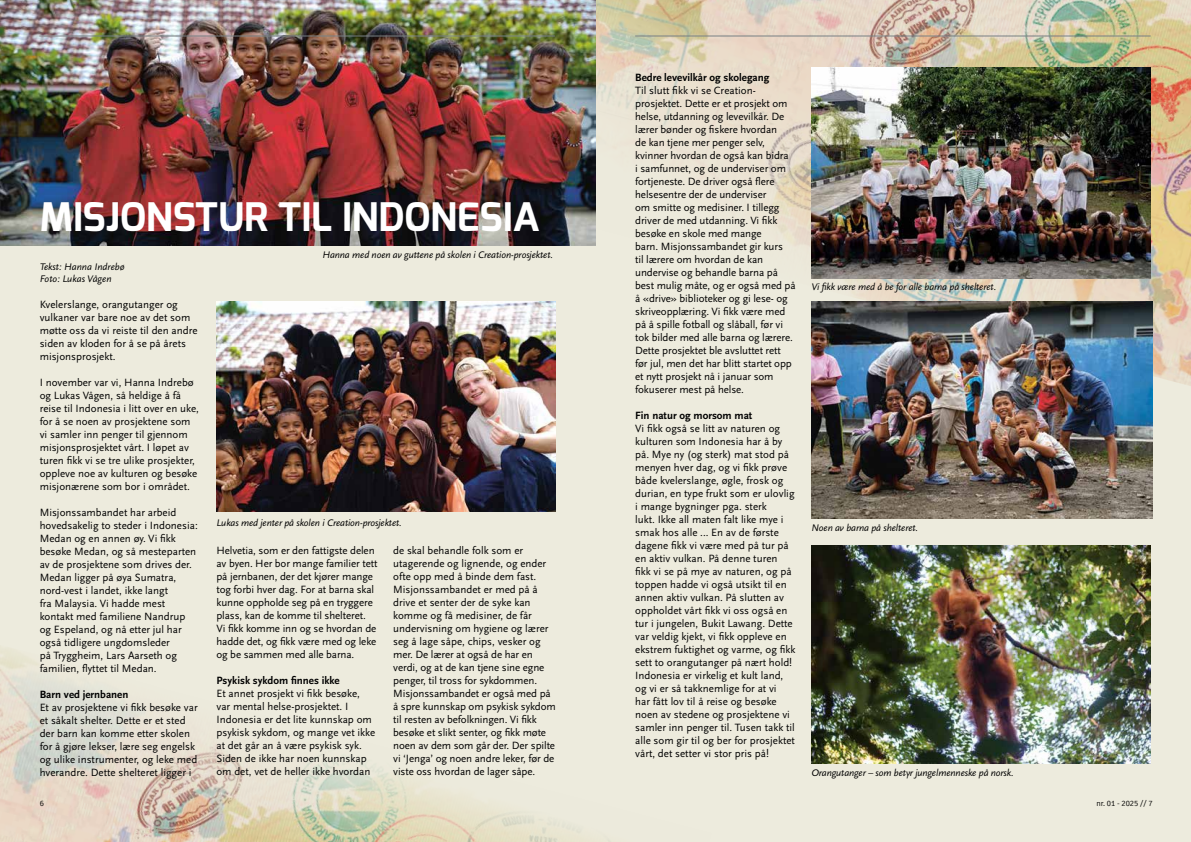
<style>
.page{position:relative;width:1191px;height:842px;background:#edebdd}
.page>*{position:absolute;margin:0;border:0;box-sizing:border-box;transform-origin:0 0}
.t1{font:700 39.3px "Exo";color:#fff}
.t2{font:11px/13px "Scala Sans Pro";color:#000}
.t3{font:700 11px "Scala Sans Pro";color:#000}
.t4{font:italic 10px/12px "Scala Sans Pro";letter-spacing:-.01em;color:#000}
.t5{font:300 8px "Signika";color:#000}
</style>
<div class="page">
<img style="left:387px;top:0;width:804px;height:428px">
<img style="left:0;top:650px;width:610px;height:192px">
<img style="left:0;top:0;width:595px;height:245px">
<img style="left:811px;top:301px;width:341px;height:218px">
<img style="left:811px;top:68px;width:339px;height:210px">
<img style="left:216px;top:301px;width:340px;height:211px">
<img style="left:812px;top:546px;width:338px;height:217px">
<hr style="left:39px;top:36px;width:516px;height:1px;background:#788084">
<hr style="left:635px;top:36px;width:515px;height:1px;background:#788084">
<h1 class="t1" style="left:40px;top:192px;width:501px">MISJONSTUR TIL INDONESIA</h1>
<p class="t4" style="left:40px;top:260px;width:87px">Tekst: Hanna Indrebø<br>Foto: Lukas Vågen</p>
<p class="t2" style="left:40px;top:298px;width:159px">Kvelerslange, orangutanger og vulkaner var bare noe av det som møtte oss da vi reiste til den andre siden av kloden for å se på årets misjonsprosjekt.</p>
<p class="t2" style="left:40px;top:376px;width:161px">I november var vi, Hanna Indrebø og Lukas Vågen, så heldige å få reise til Indonesia i litt over en uke, for å se noen av prosjektene som vi samler inn penger til gjennom misjonsprosjektet vårt. I løpet av turen fikk vi se tre ulike prosjekter, oppleve noe av kulturen og besøke misjonærene som bor i området.</p>
<p class="t2" style="left:40px;top:506px;width:160px">Misjonssambandet har arbeid hovedsakelig to steder i Indonesia:<br>Medan og en annen øy. Vi fikk besøke Medan, og så mesteparten av de prosjektene som drives der.<br>Medan ligger på øya Sumatra, nord-vest i landet, ikke langt<br>fra Malaysia. Vi hadde mest kontakt med familiene Nandrup og Espeland, og nå etter jul har også tidligere ungdomsleder<br>på Tryggheim, Lars Aarseth og familien, flyttet til Medan.</p>
<p class="t3" style="left:40px;top:688px;width:90px">Barn ved jernbanen</p>
<p class="t2" style="left:40px;top:701px;width:159px">Et av prosjektene vi fikk besøke var et såkalt shelter. Dette er et sted der barn kan komme etter skolen for å gjøre lekser, lære seg engelsk og ulike instrumenter, og leke med hverandre. Dette shelteret ligger i</p>
<p class="t4" style="left:322px;top:249px;width:232px">Hanna med noen av guttene på skolen i Creation-prosjektet.</p>
<p class="t4" style="left:216px;top:517px;width:187px">Lukas med jenter på skolen i Creation-prosjektet.</p>
<p class="t2" style="left:216px;top:544px;width:162px">Helvetia, som er den fattigste delen av byen. Her bor mange familier tett på jernbanen, der det kjører mange tog forbi hver dag. For at barna skal kunne oppholde seg på en tryggere plass, kan de komme til shelteret.<br>Vi fikk komme inn og se hvordan de hadde det, og fikk være med og leke og be sammen med alle barna.</p>
<p class="t3" style="left:216px;top:674px;width:125px">Psykisk sykdom finnes ikke</p>
<p class="t2" style="left:216px;top:687px;width:160px">Et annet prosjekt vi fikk besøke, var mental helse-prosjektet. I<br>Indonesia er det lite kunnskap om psykisk sykdom, og mange vet ikke at det går an å være psykisk syk.<br>Siden de ikke har noen kunnskap om det, vet de heller ikke hvordan</p>
<p class="t2" style="left:393px;top:544px;width:164px">de skal behandle folk som er utagerende og lignende, og ender ofte opp med å binde dem fast.<br>Misjonssambandet er med på å drive et senter der de syke kan komme og få medisiner, de får undervisning om hygiene og lærer seg å lage såpe, chips, vesker og mer. De lærer at også de har en verdi, og at de kan tjene sine egne penger, til tross for sykdommen.<br>Misjonssambandet er også med på å spre kunnskap om psykisk sykdom til resten av befolkningen. Vi fikk besøke et slikt senter, og fikk møte noen av dem som går der. Der spilte vi ‘Jenga’ og noen andre leker, før de viste oss hvordan de lager såpe.</p>
<p class="t3" style="left:635px;top:71px;width:136px">Bedre levevilkår og skolegang</p>
<p class="t2" style="left:635px;top:84px;width:162px">Til slutt fikk vi se Creation&shy;prosjektet. Dette er et prosjekt om helse, utdanning og levevilkår. De lærer bønder og fiskere hvordan<br>de kan tjene mer penger selv, kvinner hvordan de også kan bidra<br>i samfunnet, og de underviser om fortjeneste. De driver også flere helsesentre der de underviser<br>om smitte og medisiner. I tillegg driver de med utdanning. Vi fikk besøke en skole med mange<br>barn. Misjonssambandet gir kurs<br>til lærere om hvordan de kan undervise og behandle barna på best mulig måte, og er også med på å «drive» biblioteker og gi lese- og skriveopplæring. Vi fikk være med på å spille fotball og slåball, før vi tok bilder med alle barna og lærere.<br>Dette prosjektet ble avsluttet rett før jul, men det har blitt startet opp et nytt prosjekt nå i januar som fokuserer mest på helse.</p>
<p class="t3" style="left:635px;top:409px;width:119px">Fin natur og morsom mat</p>
<p class="t2" style="left:635px;top:422px;width:162px">Vi fikk også se litt av naturen og kulturen som Indonesia har å by på. Mye ny (og sterk) mat stod på menyen hver dag, og vi fikk prøve både kvelerslange, øgle, frosk og durian, en type frukt som er ulovlig i mange bygninger pga. sterk<br>lukt. Ikke all maten falt like mye i smak hos alle ... En av de første dagene fikk vi være med på tur på en aktiv vulkan. På denne turen fikk vi se på mye av naturen, og på toppen hadde vi også utsikt til en annen aktiv vulkan. På slutten av oppholdet vårt fikk vi oss også en tur i jungelen, Bukit Lawang. Dette var veldig kjekt, vi fikk oppleve en ekstrem fuktighet og varme, og fikk sett to orangutanger på nært hold!<br>Indonesia er virkelig et kult land, og vi er så takknemlige for at vi<br>har fått lov til å reise og besøke noen av stedene og prosjektene vi samler inn penger til. Tusen takk til alle som gir til og ber for prosjektet vårt, det setter vi stor pris på!</p>
<p class="t4" style="left:811px;top:281px;width:186px">Vi fikk være med å be for alle barna på shelteret.</p>
<p class="t4" style="left:811px;top:522px;width:108px">Noen av barna på shelteret.</p>
<p class="t4" style="left:811px;top:766px;width:204px">Orangutanger – som betyr jungelmenneske på norsk.</p>
<p class="t5" style="left:40px;top:799px;width:6px">6</p>
<p class="t5" style="left:1096px;top:799px;width:58px">nr. 01 - 2025 // 7</p>
</div>
